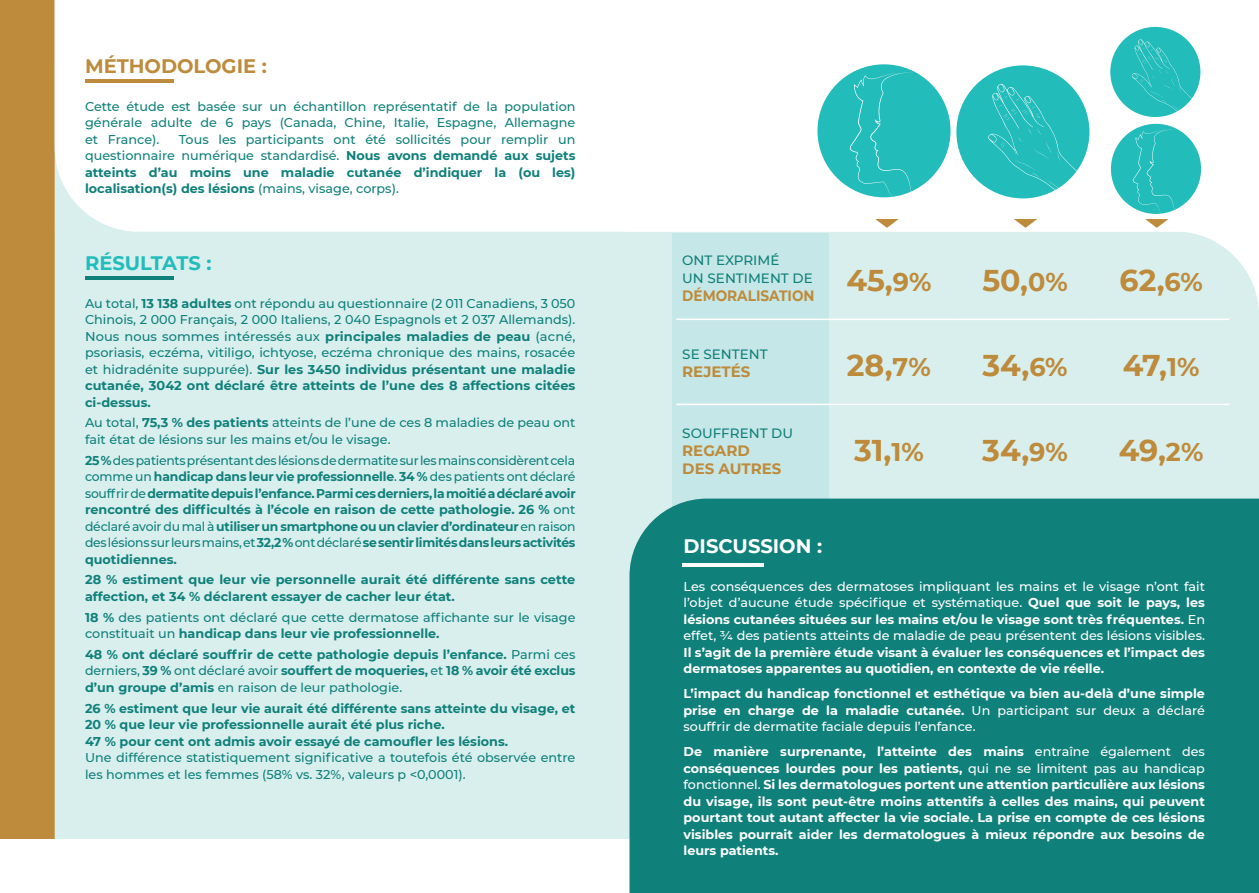
<style>
.page{position:relative;width:1259px;height:893px;background:#fff}
.page>*{position:absolute;margin:0;border:0;box-sizing:border-box;transform-origin:0 0}
.t1{font:700 30px "Montserrat";color:#bd8b3b}
.t2{font:700 19.5px "Montserrat";color:#bd8b3b}
.t3{font:700 19.5px "Montserrat";color:#fff}
.t4{font:700 19.5px "Montserrat";letter-spacing:-.005em;color:#22bcba}
.t5{font:700 15px/18px "Montserrat";color:#bd8b3b}
.t6{font:700 15px "Montserrat";color:#bd8b3b;scale:.91 1}
.t7{font:500 13.5px/18px "Montserrat";color:#10807a}
.t8{font:500 12.75px/16.5px "Montserrat";color:#10807a;text-align:justify}
.t9{font:700 12.75px/16.5px "Montserrat";color:#10807a;text-align:justify}
.t10{font:700 12.75px/16.5px "Montserrat";color:#fff;text-align:justify}
.t11{font:500 12.75px/16.5px "Montserrat";color:#fff;text-align:justify}
.s1{font-weight:700}
.s2{font-weight:500}
.s3{font-size:25.5px}
</style>
<div class="page">
<div style="left:629px;top:232px;width:630px;height:267px;background:#d8efee"></div>
<div style="left:55px;top:232px;width:574px;height:607px;background:#d8efee"></div>
<div style="left:0;top:0;width:55px;height:839px;background:#bd8b3b"></div>
<svg style="left:55px;top:55px;width:1147px;height:177px"></svg>
<hr style="left:85px;top:79px;width:89px;height:4px;background:#bd8b3b">
<hr style="left:85px;top:276px;width:89px;height:3px;background:#10807a">
<div style="left:817px;top:64px;width:133px;height:133px;background:#22bcba;border-radius:50%"></div>
<svg style="left:850px;top:72px;width:65px;height:133px"></svg>
<svg style="left:1109px;top:26px;width:88px;height:202px"></svg>
<svg style="left:955px;top:55px;width:130px;height:173px"></svg>
<svg style="left:875px;top:219px;width:23px;height:9px"></svg>
<div style="left:673px;top:233px;width:156px;height:347px;background:#c6e7e7"></div>
<hr style="left:676px;top:319px;width:145px;height:1px;background:#fff">
<hr style="left:821px;top:319px;width:136px;height:1px;background:#fff">
<hr style="left:957px;top:319px;width:136px;height:1px;background:#fff">
<hr style="left:1093px;top:319px;width:136px;height:1px;background:#fff">
<hr style="left:676px;top:404px;width:145px;height:1px;background:#fff">
<hr style="left:821px;top:404px;width:136px;height:1px;background:#fff">
<hr style="left:957px;top:404px;width:136px;height:1px;background:#fff">
<hr style="left:1093px;top:404px;width:136px;height:1px;background:#fff">
<div style="left:629px;top:499px;width:630px;height:394px;background:#10807a"></div>
<hr style="left:682px;top:563px;width:82px;height:3px;background:#fff">
<h2 class="t2" style="left:85px;top:52px;width:183px">MÉTHODOLOGIE :</h2>
<p class="t8" style="left:85px;top:98px;width:492px">Cette étude est basée sur un échantillon représentatif de la population générale adulte de 6 pays (Canada, Chine, Italie, Espagne, Allemagne et France).</p>
<p class="t8" style="left:85px;top:131px;width:492px;text-indent:94px">Tous les participants ont été sollicités pour remplir un questionnaire numérique standardisé. <span class="s1">Nous avons demandé aux sujets atteints d’au moins une maladie cutanée d’indiquer la (ou les) localisation(s) des lésions</span> (mains, visage, corps).</p>
<h2 class="t4" style="left:85px;top:249px;width:128px">RÉSULTATS :</h2>
<p class="t8" style="left:85px;top:294px;width:492px">Au total, <span class="s1">13 138 adultes</span> ont répondu au questionnaire (2 011 Canadiens, 3 050<br>Chinois, 2 000 Français, 2 000 Italiens, 2 040 Espagnols et 2 037 Allemands).<br>Nous nous sommes intéressés aux <span class="s1">principales maladies de peau</span> (acné, psoriasis, eczéma, vitiligo, ichtyose, eczéma chronique des mains, rosacée et hidradénite suppurée). <span class="s1">Sur les 3450 individus présentant une maladie cutanée, 3042 ont déclaré être atteints de l’une des 8 affections citées ci-dessus.</span></p>
<p class="t8" style="left:85px;top:414px;width:492px">Au total, <span class="s1">75,3 % des patients</span> atteints de l’une de ces 8 maladies de peau ont fait état de lésions sur les mains et/ou le visage.</p>
<p class="t9" style="left:85px;top:451px;width:492px">25 % <span class="s2">des patients présentant des lésions de dermatite sur les mains considèrent cela comme un</span> handicap dans leur vie professionnelle<span class="s2">.</span> 34 % <span class="s2">des patients ont déclaré souffrir de</span> dermatite depuis l’enfance. Parmi ces derniers, la moitié a déclaré avoir rencontré des difficultés à l’école en raison de cette pathologie. 26 % <span class="s2">ont déclaré avoir du mal à</span> utiliser un smartphone ou un clavier d’ordinateur <span class="s2">en raison des lésions sur leurs mains, et</span> 32,2 % <span class="s2">ont déclaré</span> se sentir limités dans leurs activités quotidiennes.</p>
<p class="t9" style="left:85px;top:571px;width:492px">28 % estiment que leur vie personnelle aurait été différente sans cette affection, et 34 % déclarent essayer de cacher leur état.</p>
<p class="t8" style="left:85px;top:608px;width:492px"><span class="s1">18 %</span> des patients ont déclaré que cette dermatose affichante sur le visage constituait un <span class="s1">handicap dans leur vie professionnelle.</span></p>
<p class="t9" style="left:85px;top:645px;width:492px">48 % ont déclaré souffrir de cette pathologie depuis l’enfance. <span class="s2">Parmi ces derniers,</span> 39 % <span class="s2">ont déclaré avoir</span> souffert de moqueries, <span class="s2">et</span> 18 % avoir été exclus d’un groupe d’amis <span class="s2">en raison de leur pathologie.</span></p>
<p class="t9" style="left:85px;top:699px;width:492px;text-align:left">26 % estiment que leur vie aurait été différente sans atteinte du visage, et<br>20 % que leur vie professionnelle aurait été plus riche.<br>47 % pour cent ont admis avoir essayé de camoufler les lésions.</p>
<p class="t8" style="left:85px;top:749px;width:492px">Une différence statistiquement significative a toutefois été observée entre les hommes et les femmes (58% vs. 32%, valeurs p &lt;0,0001).</p>
<p class="t7" style="left:682px;top:251px;width:132px">ONT EXPRIMÉ<br>UN SENTIMENT DE</p>
<p class="t6" style="left:682px;top:285px;width:275px">DÉMORALISATION <sup>45,</sup><sup>9%</sup></p>
<h1 class="t1" style="left:982px;top:259px;width:87px">50,<span class="s3">0%</span></h1>
<h1 class="t1" style="left:1119px;top:259px;width:85px">62,<span class="s3">6%</span></h1>
<p class="t7" style="left:682px;top:345px;width:87px">SE SENTENT</p>
<p class="t5" style="left:682px;top:362px;width:70px">REJETÉS</p>
<h1 class="t1" style="left:847px;top:344px;width:85px">28,<span class="s3">7%</span></h1>
<h1 class="t1" style="left:982px;top:344px;width:86px">34,<span class="s3">6%</span></h1>
<h1 class="t1" style="left:1122px;top:344px;width:78px">47,<span class="s3">1%</span></h1>
<p class="t7" style="left:682px;top:424px;width:112px">SOUFFRENT DU</p>
<p class="t5" style="left:682px;top:441px;width:101px">REGARD<br>DES AUTRES</p>
<h1 class="t1" style="left:854px;top:429px;width:71px">31,<span class="s3">1%</span></h1>
<h1 class="t1" style="left:982px;top:429px;width:87px">34,<span class="s3">9%</span></h1>
<h1 class="t1" style="left:1118px;top:429px;width:86px">49,<span class="s3">2%</span></h1>
<h2 class="t3" style="left:683px;top:532px;width:140px">DISCUSSION :</h2>
<p class="t11" style="left:683px;top:577px;width:523px">Les conséquences des dermatoses impliquant les mains et le visage n’ont fait l’objet d’aucune étude spécifique et systématique. <span class="s1">Quel que soit le pays, les lésions cutanées situées sur les mains et/ou le visage sont très fréquentes.</span> En effet, ¾ des patients atteints de maladie de peau présentent des lésions visibles.</p>
<p class="t10" style="left:683px;top:643px;width:523px">Il s’agit de la première étude visant à évaluer les conséquences et l’impact des dermatoses apparentes au quotidien, en contexte de vie réelle.</p>
<p class="t10" style="left:683px;top:685px;width:523px">L’impact du handicap fonctionnel et esthétique va bien au-delà d’une simple prise en charge de la maladie cutanée. <span class="s2">Un participant sur deux a déclaré souffrir de dermatite faciale depuis l’enfance.</span></p>
<p class="t10" style="left:683px;top:743px;width:523px">De manière surprenante, l’atteinte des mains <span class="s2">entraîne également des </span>conséquences lourdes pour les patients, <span class="s2">qui ne se limitent pas au handicap fonctionnel.</span> Si les dermatologues portent une attention particulière aux lésions du visage, ils sont peut-être moins attentifs à celles des mains, qui peuvent pourtant tout autant affecter la vie sociale. La prise en compte de ces lésions visibles pourrait aider les dermatologues à mieux répondre aux besoins de leurs patients.</p>
</div>
